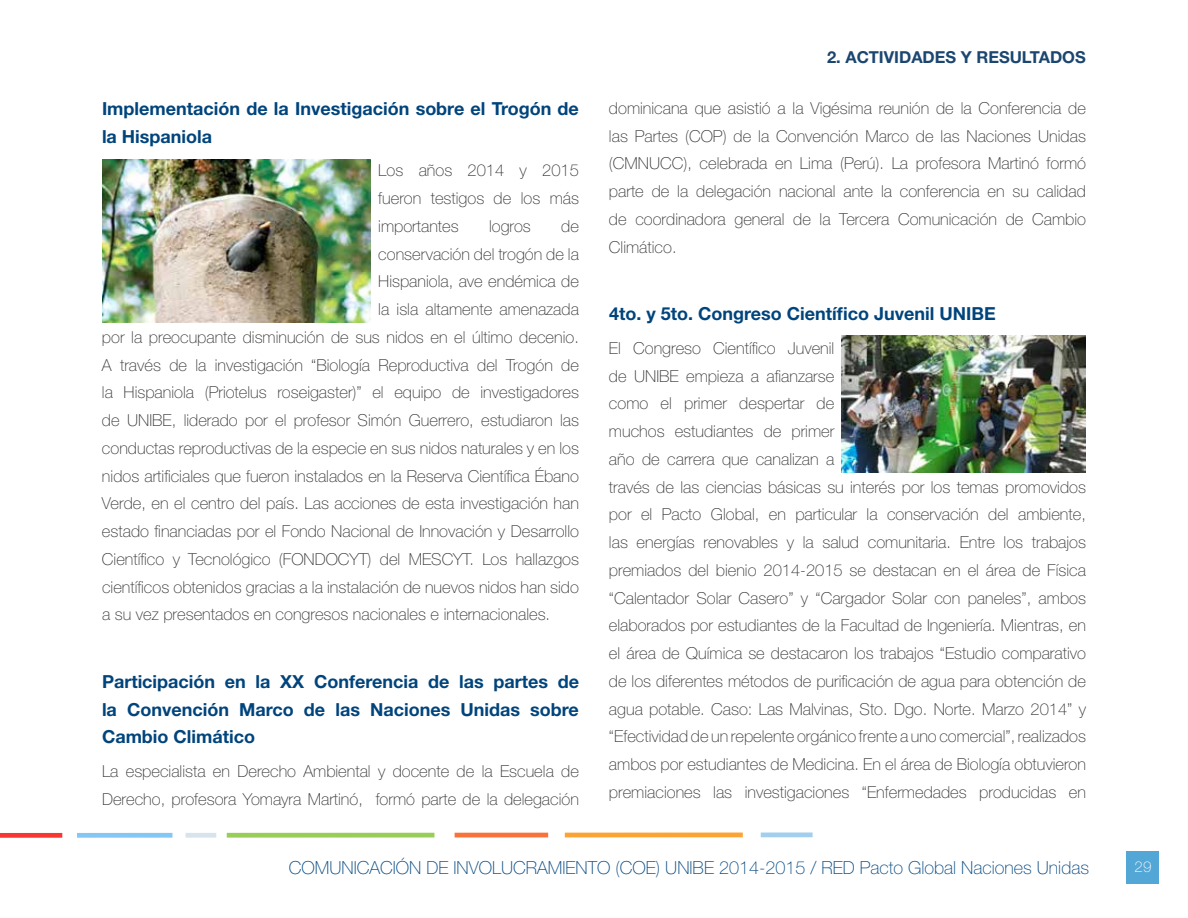
<style>
.page{position:relative;width:1188px;height:918px;background:#fff}
.page>*{position:absolute;margin:0;border:0;box-sizing:border-box;transform-origin:0 0}
.t1{font:700 18px/27.8px "Helvetica Neue LT Std";color:#00447c}
.t2{font:100 18px "Helvetica Neue LT Std";color:#004680}
.t3{font:100 16.5px/27.8px "Helvetica Neue LT Std";color:#333;text-align:justify}
.t4{font:700 16.5px "Helvetica Neue LT Std";color:#1b466f}
.t5{font:100 15px "Helvetica Neue LT Std";color:#fff}
</style>
<div class="page">
<hr style="left:565px;top:833px;width:178px;height:4px;background:#fba434">
<hr style="left:761px;top:833px;width:52px;height:4px;background:#a2cfee">
<div style="left:77px;top:833px;width:95px;height:5px;background:#83c8f4"></div>
<hr style="left:455px;top:833px;width:93px;height:4px;background:#f9723a">
<div style="left:0;top:833px;width:62px;height:5px;background:#f83830"></div>
<div style="left:227px;top:833px;width:207px;height:5px;background:#98cd58"></div>
<div style="left:186px;top:833px;width:30px;height:5px;background:#d7e4ee"></div>
<div style="left:1126px;top:851px;width:34px;height:33px;background:#52a7d6"></div>
<img style="left:102px;top:160px;width:269px;height:162px">
<img style="left:842px;top:335px;width:244px;height:137px">
<p class="t1" style="left:102px;top:94px;width:478px">Implementación de la Investigación sobre el Trogón de la Hispaniola</p>
<p class="t3" style="left:378px;top:157px;width:202px">Los años 2014 y 2015 fueron testigos de los más importantes</p>
<p class="t3" style="left:489px;top:212px;width:43px">logros</p>
<p class="t3" style="left:561px;top:212px;width:19px">de</p>
<p class="t3" style="left:378px;top:240px;width:202px">conservación del trogón de la</p>
<p class="t3" style="left:378px;top:268px;width:202px">Hispaniola, ave endémica de</p>
<p class="t3" style="left:378px;top:295px;width:202px">la isla altamente amenazada</p>
<p class="t3" style="left:102px;top:323px;width:478px">por la preocupante disminución de sus nidos en el último decenio.</p>
<p class="t3" style="left:102px;top:351px;width:478px">A través de la investigación “Biología Reproductiva del Trogón de</p>
<p class="t3" style="left:102px;top:379px;width:478px">la Hispaniola (Priotelus roseigaster)” el equipo de investigadores</p>
<p class="t3" style="left:102px;top:406px;width:478px">de UN IBE, liderado por el profesor Simón Guerrero, estudiaron las</p>
<p class="t3" style="left:102px;top:434px;width:479px">conductas reproductivas de la especie en sus nidos naturales y en los</p>
<p class="t3" style="left:102px;top:462px;width:478px">nidos artificiales que fueron instalados en la Reserva Científica Ébano</p>
<p class="t3" style="left:102px;top:490px;width:479px">Verde, en el centro del país. Las acciones de esta investigación han</p>
<p class="t3" style="left:102px;top:517px;width:479px">estado financiadas por el Fondo Nacional de Innovación y Desarrollo</p>
<p class="t3" style="left:102px;top:545px;width:236px">Científico y Tecnológico (FON DOCYT</p>
<p class="t3" style="left:368px;top:545px;width:66px">) del MESCYT</p>
<p class="t3" style="left:102px;top:545px;width:479px;text-indent:367px">. Los hallazgos científicos obtenidos gracias a la instalación de nuevos nidos han sido a su vez presentados en congresos nacionales e internacionales.</p>
<p class="t1" style="left:102px;top:667px;width:479px;text-align:justify">Participación en la XX Conferencia de las partes de la Convención Marco de las Naciones Unidas sobre Cambio Climático</p>
<p class="t3" style="left:102px;top:757px;width:478px">La especialista en Derecho Ambiental y docente de la Escuela de<br>Derecho, profesora Yomayra Martinó, formó parte de la delegación</p>
<p class="t4" style="left:827px;top:47px;width:260px">2. ACTIVIDADES Y RESULTADOS</p>
<p class="t3" style="left:609px;top:94px;width:479px">dominicana que asistió a la Vigésima reunión de la Conferencia de las Partes (COP</p>
<p class="t3" style="left:723px;top:122px;width:365px">) de la Convención Marco de las Naciones Unidas</p>
<p class="t3" style="left:609px;top:150px;width:479px;text-indent:74px">), celebrada en Lima (Perú). La profesora Martinó formó parte de la delegación nacional ante la conferencia en su calidad de coordinadora general de la Tercera Comunicación de Cambio Climático.</p>
<p class="t3" style="left:609px;top:150px;width:41px">(CMNUCC</p>
<p class="t1" style="left:609px;top:299px;width:388px">4to. y 5to. Congreso Científico Juvenil UNIBE</p>
<p class="t3" style="left:609px;top:334px;width:479px;text-align:left">El Congreso Científico Juvenil<br>de UN IBE empieza a afianzarse<br>como el primer despertar de<br>muchos estudiantes de primer<br>año de carrera que canalizan a<br>través de las ciencias básicas su interés por los temas promovidos por el Pacto Global, en particular la conservación del ambiente, las energías renovables y la salud comunitaria. Entre los trabajos premiados del bienio 2014-2015 se destacan en el área de Física “Calentador Solar Casero” y “Cargador Solar con paneles”, ambos elaborados por estudiantes de la Facultad de Ingeniería. Mientras, en el área de Química se destacaron los trabajos “Estudio comparativo de los diferentes métodos de purificación de agua para obtención de agua potable. Caso: Las Malvinas, Sto. Dgo. Norte. Marzo 2014” y “Efectividad de un repelente orgánico frente a uno comercial”, realizados ambos por estudiantes de Medicina. En el área de Biología obtuvieron premiaciones las investigaciones “Enfermedades producidas en</p>
<p class="t2" style="left:289px;top:857px;width:802px">COMUNICACIÓN DE INVOLUCRAMIENTO (COE) UNIBE 2014-2015 / RED Pacto Global Naciones Unidas</p>
<p class="t5" style="left:1135px;top:858px;width:18px">29</p>
</div>
